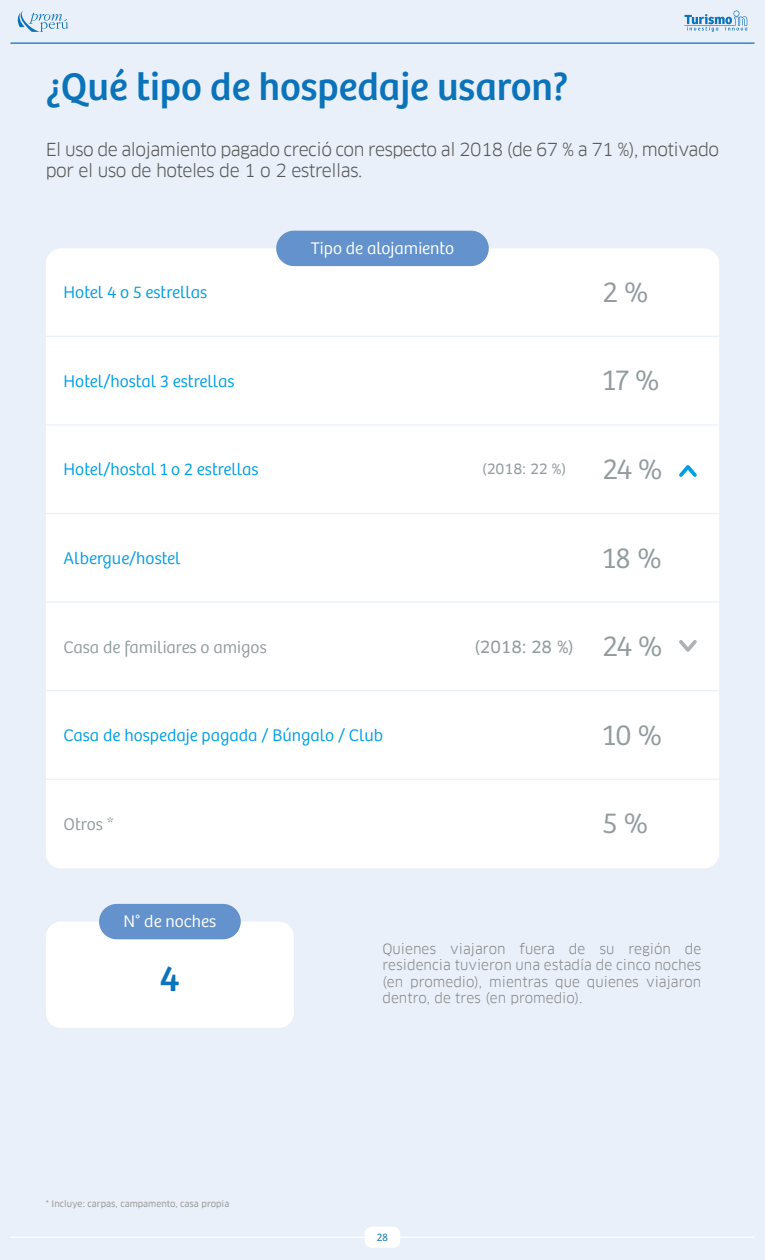
<style>
.page{position:relative;width:765px;height:1260px;background:#eaf0fa}
.page>*{position:absolute;margin:0;border:0;box-sizing:border-box;transform-origin:0 0}
.t1{font:40px "Bree Peru";color:#0a73ba}
.t2{font:37.5px "Bree Peru";color:#0a73ba}
.t3{font:300 30px "Bree Peru";letter-spacing:-.01em;color:#929b9e}
.t4{font:300 17.5px "Bree Peru";color:#009fe3}
.t5{font:17.5px/21px "Clan Pro";letter-spacing:-.03em;color:#575756}
.t6{font:300 17.5px "Bree Peru";color:#929b9e}
.t7{font:300 17.5px "Bree";color:#fff}
.t8{font:16.25px "Clan Pro News";color:#929b9e}
.t9{font:13.75px/16.5px "Clan Pro";color:#878787;text-align:justify}
.t10{font:13.75px "Clan Pro News";color:#929b9e}
.t11{font:300 11.25px "Bree";color:#0a73ba}
.t12{font:8.75px "Clan Pro News";color:#9d9d9c}
</style>
<div class="page">
<hr style="left:10px;top:43px;width:745px;height:1px;background:#0a73ba">
<svg style="left:17px;top:11px;width:51px;height:21px"></svg>
<svg style="left:684px;top:11px;width:63px;height:21px"></svg>
<hr style="left:10px;top:1237px;width:745px;height:1px;background:#fff">
<div style="left:365px;top:1227px;width:35px;height:21px;background:#fff;border-radius:7px"></div>
<div style="left:46px;top:248px;width:673px;height:620px;background:#fff;border-radius:15px"></div>
<hr style="left:42px;top:336px;width:681px;height:1px;background:#eaf0fa">
<hr style="left:42px;top:424px;width:681px;height:2px;background:#eaf0fa">
<hr style="left:42px;top:513px;width:681px;height:1px;background:#eaf0fa">
<hr style="left:42px;top:601px;width:681px;height:2px;background:#eaf0fa">
<hr style="left:42px;top:690px;width:681px;height:1px;background:#eaf0fa">
<hr style="left:42px;top:779px;width:681px;height:1px;background:#eaf0fa">
<div style="left:276px;top:231px;width:213px;height:35px;background:#6492cd;border-radius:18px"></div>
<div style="left:46px;top:922px;width:248px;height:106px;background:#fff;border-radius:15px"></div>
<div style="left:99px;top:904px;width:142px;height:35px;background:#6492cd;border-radius:18px"></div>
<svg style="left:679px;top:465px;width:18px;height:12px"></svg>
<svg style="left:679px;top:640px;width:18px;height:12px"></svg>
<h1 class="t1" style="left:46px;top:63px;width:524px">¿Qué tipo de hospedaje usaron?</h1>
<p class="t5" style="left:46px;top:139px;width:675px">El uso de alojamiento pagado creció con respecto al 2018 (de 67 % a 71 %), motivado por el uso de hoteles de 1 o 2 estrellas.</p>
<p class="t7" style="left:311px;top:238px;width:145px">Tipo de alojamiento</p>
<p class="t4" style="left:64px;top:282px;width:145px">Hotel 4 o 5 estrellas</p>
<h3 class="t3" style="left:603px;top:275px;width:47px">2 %</h3>
<p class="t4" style="left:64px;top:371px;width:172px">Hotel/hostal 3 estrellas</p>
<h3 class="t3" style="left:603px;top:363px;width:58px">17 %</h3>
<p class="t4" style="left:64px;top:460px;width:196px">Hotel/hostal 1 o 2 estrellas</p>
<p class="t10" style="left:482px;top:460px;width:86px">(2018: 22 %)</p>
<h3 class="t3" style="left:603px;top:452px;width:61px">24 %</h3>
<p class="t4" style="left:64px;top:548px;width:119px">Albergue/hostel</p>
<h3 class="t3" style="left:603px;top:541px;width:60px">18 %</h3>
<p class="t6" style="left:64px;top:637px;width:205px">Casa de familiares o amigos</p>
<p class="t8" style="left:475px;top:637px;width:101px">(2018: 28 %)</p>
<h3 class="t3" style="left:603px;top:629px;width:61px">24 %</h3>
<p class="t4" style="left:64px;top:725px;width:321px">Casa de hospedaje pagada / Búngalo / Club</p>
<h3 class="t3" style="left:603px;top:718px;width:60px">10 %</h3>
<p class="t6" style="left:64px;top:814px;width:52px">Otros *</p>
<h3 class="t3" style="left:603px;top:806px;width:46px">5 %</h3>
<p class="t7" style="left:124px;top:911px;width:94px">N° de noches</p>
<h2 class="t2" style="left:160px;top:957px;width:22px">4</h2>
<p class="t12" style="left:46px;top:1198px;width:185px">* Incluye: carpas, campamento, casa propia</p>
<p class="t9" style="left:382px;top:940px;width:320px">Quienes viajaron fuera de su región de residencia tuvieron una estadía de cinco noches (en promedio), mientras que quienes viajaron dentro, de tres (en promedio).</p>
<p class="t11" style="left:377px;top:1231px;width:13px">28</p>
</div>
